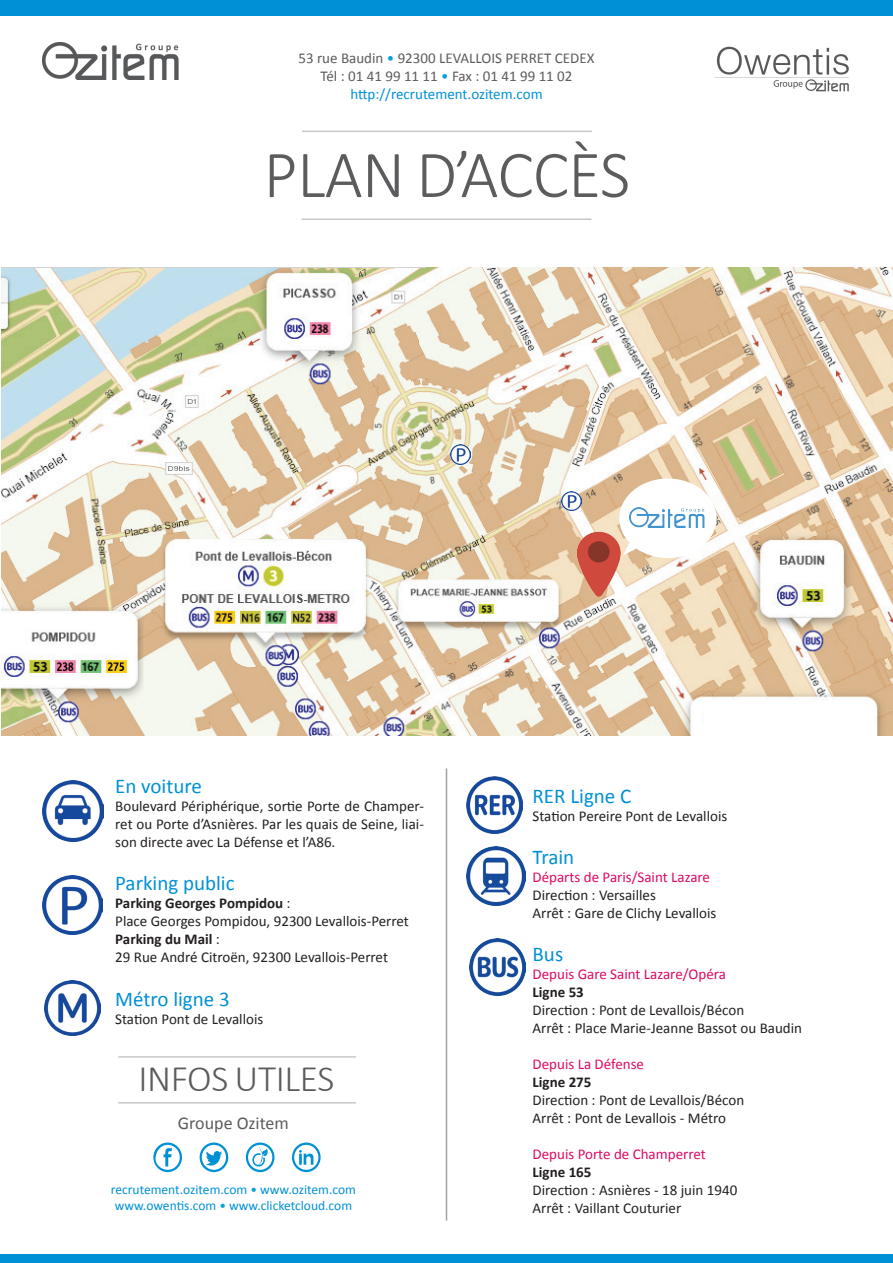
<style>
.page{position:relative;width:893px;height:1263px;background:#fff}
.page>*{position:absolute;margin:0;border:0;box-sizing:border-box;transform-origin:0 0}
.t1{font:300 67.5px "Calibri";letter-spacing:-.01em;color:#5c5c5f}
.t2{font:300 37.5px "Calibri";letter-spacing:-.01em;color:#5c5c5f}
.t3{font:21px "Calibri";color:#0090d6}
.t4{font:18px "Calibri";color:#5c5c5f}
.t5{font:15px/18px "Calibri";color:#231f20}
.t6{font:15px/18px "Calibri";color:#5c5c5f;text-align:center}
.t7{font:15px "Calibri";color:#dc0a63}
.t8{font:700 15px "Calibri";color:#231f20}
.t9{font:13.5px/16.2px "Calibri";color:#0090d6}
.s1{color:#08a0dc}
.s2{color:#0090d6}
.s3{font-weight:700}
</style>
<div class="page">
<img style="left:1px;top:268px;width:892px;height:468px">
<div style="left:0;top:0;width:893px;height:15px;background:#0090d6"></div>
<hr style="left:302px;top:131px;width:290px;height:1px;background:#c7c8ca">
<hr style="left:302px;top:218px;width:289px;height:2px;background:#c7c8ca">
<img style="left:469px;top:938px;width:56px;height:57px">
<img style="left:44px;top:980px;width:56px;height:56px">
<img style="left:466px;top:777px;width:56px;height:56px">
<img style="left:466px;top:847px;width:59px;height:59px">
<hr style="left:446px;top:768px;width:1px;height:452px;background:#a0a1a5">
<img style="left:43px;top:780px;width:61px;height:61px">
<img style="left:43px;top:875px;width:59px;height:60px">
<img style="left:562px;top:531px;width:75px;height:75px">
<img style="left:43px;top:43px;width:136px;height:36px">
<img style="left:714px;top:46px;width:135px;height:46px">
<svg style="left:619px;top:478px;width:97px;height:80px"></svg>
<img style="left:629px;top:507px;width:77px;height:21px">
<img style="left:450px;top:444px;width:20px;height:20px">
<img style="left:562px;top:491px;width:20px;height:20px">
<hr style="left:118px;top:1056px;width:238px;height:2px;background:#c7c8ca">
<hr style="left:118px;top:1102px;width:238px;height:1px;background:#c7c8ca">
<div style="left:704px;top:702px;width:164px;height:34px;background:#fff"></div>
<div style="left:0;top:1254px;width:893px;height:9px;background:#0090d6"></div>
<svg style="left:292px;top:1142px;width:29px;height:30px"></svg>
<svg style="left:246px;top:1142px;width:28px;height:30px"></svg>
<svg style="left:200px;top:1142px;width:28px;height:30px"></svg>
<svg style="left:153px;top:1142px;width:29px;height:30px"></svg>
<p class="t6" style="left:298px;top:48px;width:298px">53 rue Baudin <span class="s1">•</span> 92300 LEVALLOIS PERRET CEDEX<br>Tél : 01 41 99 11 11 <span class="s1">•</span> Fax : 01 41 99 11 02 <span class="s2">http://recrutement.ozitem.com</span></p>
<h1 class="t1" style="left:264px;top:133px;width:368px">PLAN D’ACCÈS</h1>
<h3 class="t3" style="left:115px;top:772px;width:88px">En voiture</h3>
<p class="t5" style="left:115px;top:797px;width:310px;text-align:justify">Boulevard Périphérique, sortie Porte de Champer&shy;ret ou Porte d’Asnières. Par les quais de Seine, liai&shy;son directe avec La Défense et l’A86.</p>
<h3 class="t3" style="left:115px;top:869px;width:121px">Parking public</h3>
<p class="t5" style="left:115px;top:894px;width:295px"><span class="s3">Parking Georges Pompidou</span> :<br>Place Georges Pompidou, 92300 Levallois-Perret <span class="s3">Parking du Mail</span> :<br>29 Rue André Citroën, 92300 Levallois-Perret</p>
<h3 class="t3" style="left:115px;top:984px;width:116px">Métro ligne 3</h3>
<p class="t5" style="left:115px;top:1009px;width:150px">Station Pont de Levallois</p>
<h2 class="t2" style="left:139px;top:1055px;width:197px">INFOS UTI LES</h2>
<p class="t4" style="left:178px;top:1110px;width:113px">Groupe Ozitem</p>
<p class="t9" style="left:111px;top:1181px;width:246px">recrutement.ozitem.com <span class="s1">•</span> www.ozitem.com www.owentis.com <span class="s1">•</span> www.clicketcloud.com</p>
<h3 class="t3" style="left:533px;top:781px;width:100px">RER Ligne C</h3>
<p class="t5" style="left:533px;top:806px;width:196px">Station Pereire Pont de Levallois</p>
<h3 class="t3" style="left:533px;top:842px;width:43px">Train</h3>
<p class="t7" style="left:533px;top:867px;width:179px">Départs de Paris/Saint Lazare</p>
<p class="t5" style="left:533px;top:886px;width:185px">Direction : Versailles<br>Arrêt : Gare de Clichy Levallois</p>
<h3 class="t3" style="left:533px;top:940px;width:32px">Bus</h3>
<p class="t7" style="left:533px;top:964px;width:195px">Depuis Gare Saint Lazare/Opéra</p>
<p class="t8" style="left:533px;top:982px;width:53px">Ligne 53</p>
<p class="t5" style="left:533px;top:1001px;width:271px">Direction : Pont de Levallois/Bécon<br>Arrêt : Place Marie-Jeanne Bassot ou Baudin</p>
<p class="t7" style="left:533px;top:1054px;width:113px">Depuis La Défense</p>
<p class="t8" style="left:533px;top:1072px;width:60px">Ligne 275</p>
<p class="t5" style="left:533px;top:1091px;width:213px">Direction : Pont de Levallois/Bécon<br>Arrêt : Pont de Levallois - Métro</p>
<p class="t7" style="left:533px;top:1144px;width:175px">Depuis Porte de Champerret</p>
<p class="t8" style="left:533px;top:1162px;width:60px">Ligne 165</p>
<p class="t5" style="left:533px;top:1181px;width:206px">Direction : Asnières - 18 juin 1940<br>Arrêt : Vaillant Couturier</p>
</div>
